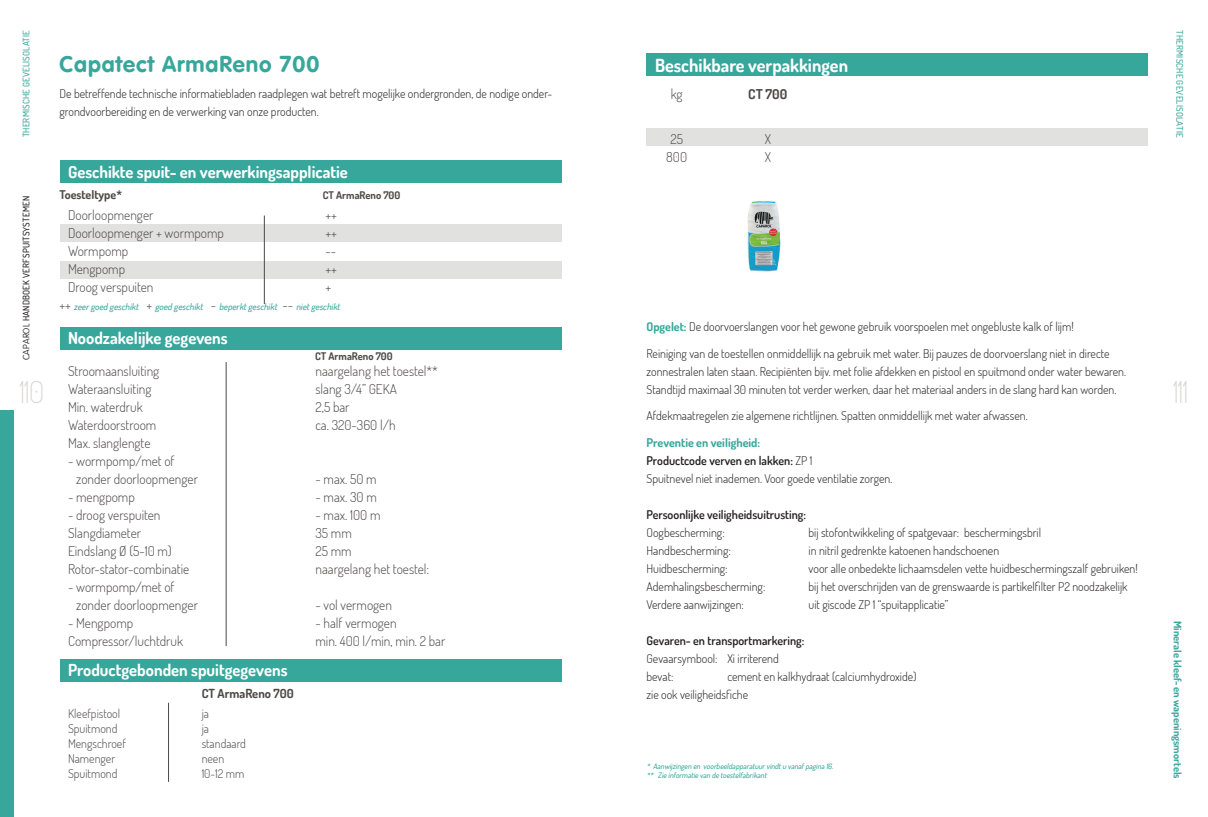
<style>
.page{position:relative;width:1208px;height:817px;background:#fff}
.page>*{position:absolute;margin:0;border:0;box-sizing:border-box;transform-origin:0 0}
.t1{font:200 30px "Dosis";letter-spacing:-.05em;color:#d9d7d2}
.t2{font:700 22.5px "VAG Rounded Black S Si";letter-spacing:.04em;color:#37a79c}
.t3{font:700 18px "Dosis";color:#fff}
.t4{font:700 16.5px "Dosis";color:#fff}
.t5{font:300 13.5px/18px "Dosis";color:#4d4948}
.t6{font:700 13.5px "Dosis";color:#4d4948}
.t7{font:700 12.45px "Dosis";color:#4d4948}
.t8{font:300 12px/18px "Dosis";color:#231f20}
.t9{font:300 12px/15px "Dosis";color:#4d4948}
.t10{font:600 12px "Dosis";color:#231f20}
.t11{font:700 12px "Dosis";color:#4d4948}
.t12{font:700 10.5px "Dosis";color:#37a79c}
.t13{font:700 10.5px "Dosis";color:#4d4948}
.t14{font:italic 500 9px "Dosis";color:#37a79c}
.t15{font:500 9px "Dosis";letter-spacing:.02em;color:#37a79c}
.t16{font:500 9px "Dosis";letter-spacing:.02em;color:#231f20}
.t17{font:italic 500 7.5px/9px "Dosis";color:#37a79c}
.s1{font-family:"VAG Rounded Light S Si";font-weight:100}
.s2{font-weight:300;font-style:normal;font-size:13.5px;color:#4d4948}
.s3{font-weight:700;color:#37a79c}
.s4{font-weight:600}
</style>
<div class="page">
<div style="left:0;top:410px;width:14px;height:406px;background:#37a79c"></div>
<div style="left:60px;top:261px;width:501px;height:18px;background:#e1e1e0"></div>
<div style="left:60px;top:224px;width:501px;height:18px;background:#e1e1e0"></div>
<div style="left:60px;top:159px;width:501px;height:23px;background:#37a79c"></div>
<div style="left:60px;top:326px;width:501px;height:23px;background:#37a79c"></div>
<div style="left:60px;top:658px;width:501px;height:23px;background:#37a79c"></div>
<hr style="left:264px;top:215px;width:1px;height:89px;background:#4d4948">
<hr style="left:226px;top:362px;width:1px;height:284px;background:#4d4948">
<hr style="left:168px;top:702px;width:1px;height:79px;background:#4d4948">
<div style="left:646px;top:53px;width:502px;height:23px;background:#37a79c"></div>
<div style="left:646px;top:128px;width:502px;height:18px;background:#e1e1e0"></div>
<img style="left:747px;top:200px;width:34px;height:72px">
<p class="t15" style="left:20px;top:137px;width:109px;rotate:-90deg">THERMISCHE GEVELISOLATIE</p>
<p class="t15" style="left:1185px;top:30px;width:109px;rotate:90deg">THERMISCHE GEVELISOLATIE</p>
<h2 class="t2" style="left:60px;top:51px;width:261px">Capatect ArmaReno 700</h2>
<p class="t8" style="left:60px;top:85px;width:494px">De betreffende technische informatiebladen raadplegen wat betreft mogelijke ondergronden, de nodige onder&shy;grondvoorbereiding en de verwerking van onze producten.</p>
<h3 class="t3" style="left:655px;top:53px;width:194px">Beschikbare verpakkingen</h3>
<p class="t5" style="left:670px;top:85px;width:13px">kg</p>
<p class="t5" style="left:666px;top:129px;width:22px;text-align:center">25<br>800</p>
<p class="t6" style="left:748px;top:86px;width:41px">CT 700</p>
<p class="t5" style="left:764px;top:129px;width:8px">X<br>X</p>
<h3 class="t4" style="left:68px;top:161px;width:281px">Geschikte spuit- en verwerkingsapplicatie</h3>
<p class="t11" style="left:60px;top:187px;width:64px">Toesteltype*</p>
<p class="t13" style="left:323px;top:188px;width:79px">CT ArmaReno 700</p>
<p class="t16" style="left:20px;top:360px;width:165px;rotate:-90deg"><span class="s1">CAPAROL</span> HANDBOEK VERFSPUITSYSTEMEN</p>
<h1 class="t1" style="left:19px;top:372px;width:27px">110</h1>
<h1 class="t1" style="left:1172px;top:372px;width:17px">111</h1>
<p class="t5" style="left:68px;top:205px;width:157px">Doorloopmenger<br>Doorloopmenger + wormpomp<br>Wormpomp<br>Mengpomp<br>Droog verspuiten</p>
<p class="t5" style="left:325px;top:205px;width:13px;text-align:justify">++ ++ -- ++ +</p>
<p class="t14" style="left:60px;top:300px;width:284px"><span class="s2">+ +</span> zeergoed geschikt <span class="s2">+</span> goed geschikt <span class="s2">-</span> beperktgeschikt <span class="s2">- -</span> nietgeschikt</p>
<p class="t8" style="left:646px;top:317px;width:429px"><span class="s3">Opgelet:</span> De doorvoerslangen voor het gewone gebruik voorspoelen met ongebluste kalk of lijm!</p>
<p class="t8" style="left:646px;top:344px;width:481px">Reiniging van de toestellen onmiddellijk na gebruik met water. Bij pauzes de doorvoerslang niet in directe zonnestralen laten staan. Recipiënten bijv. met folie afdekken en pistool en spuitmond onder water bewaren.<br>Standtijd maximaal 30 minuten tot verder werken, daar het materiaal anders in de slang hard kan worden.</p>
<p class="t8" style="left:646px;top:406px;width:383px">Afdekmaatregelen zie algemene richtlijnen. Spatten onmiddellijk met water afwassen.</p>
<p class="t8" style="left:646px;top:433px;width:247px"><span class="s3">Preventie en veiligheid:<br></span><span class="s4">Productcode verven en lakken:</span> ZP 1<br>Spuitnevel niet inademen. Voor goede ventilatie zorgen.</p>
<p class="t10" style="left:646px;top:506px;width:161px">Persoonlijke veiligheidsuitrusting:</p>
<p class="t8" style="left:646px;top:523px;width:80px">Oogbescherming:</p>
<p class="t8" style="left:808px;top:523px;width:234px">bij stofontwikkeling of spatgevaar: beschermingsbril</p>
<p class="t8" style="left:646px;top:541px;width:86px">Handbescherming:</p>
<p class="t8" style="left:808px;top:541px;width:192px">in nitril gedrenkte katoenen handschoenen</p>
<p class="t8" style="left:646px;top:559px;width:83px">Huidbescherming:</p>
<p class="t8" style="left:808px;top:559px;width:331px">voor alle onbedekte lichaamsdelen vette huidbeschermingszalf gebruiken!</p>
<p class="t8" style="left:646px;top:577px;width:120px">Ademhalingsbescherming:</p>
<p class="t8" style="left:808px;top:577px;width:320px">bij het overschrijden van de grenswaarde is partikelfilter P2 noodzakelijk</p>
<p class="t8" style="left:646px;top:595px;width:99px">Verdere aanwijzingen:</p>
<p class="t8" style="left:808px;top:595px;width:141px">uit giscode ZP 1 “spuitapplicatie”</p>
<p class="t10" style="left:646px;top:632px;width:159px">Gevaren- en transportmarkering:</p>
<p class="t8" style="left:646px;top:649px;width:134px">Gevaarsymbool: Xi irriterend bevat:</p>
<h3 class="t4" style="left:68px;top:327px;width:161px">Noodzakelijke gegevens</h3>
<p class="t13" style="left:315px;top:349px;width:79px">CT ArmaReno 700</p>
<p class="t5" style="left:68px;top:361px;width:93px">Stroomaansluiting<br>Wateraansluiting<br>Min. waterdruk<br>Waterdoorstroom<br>Max. slanglengte</p>
<p class="t5" style="left:76px;top:451px;width:123px;text-indent:-8px">- wormpomp/met of zonder doorloopmenger</p>
<p class="t5" style="left:68px;top:487px;width:68px">- mengpomp</p>
<p class="t5" style="left:68px;top:505px;width:123px">- droog verspuiten<br>Slangdiameter<br>Eindslang Ø (5-10 m)<br>Rotor-stator-combinatie</p>
<p class="t5" style="left:76px;top:577px;width:123px;text-indent:-8px">- wormpomp/met of zonder doorloopmenger</p>
<p class="t5" style="left:68px;top:613px;width:117px">- Mengpomp<br>Compressor/luchtdruk</p>
<p class="t5" style="left:315px;top:361px;width:124px">naargelang het toestel** slang 3/4” GEKA<br>2,5 bar<br>ca. 320-360 l/h</p>
<p class="t5" style="left:315px;top:469px;width:63px">- max. 50 m</p>
<p class="t5" style="left:315px;top:487px;width:63px">- max. 30 m</p>
<p class="t5" style="left:315px;top:505px;width:115px">- max. 100 m<br>35 mm<br>25 mm<br>naargelang het toestel:</p>
<p class="t5" style="left:315px;top:595px;width:78px">- vol vermogen</p>
<p class="t5" style="left:315px;top:613px;width:131px">- half vermogen<br>min. 400 l/min, min. 2 bar</p>
<p class="t12" style="left:1184px;top:620px;width:159px;rotate:90deg">Minerale kleef- en wapeningsmortels</p>
<h3 class="t4" style="left:68px;top:658px;width:221px">Productgebonden spuitgegevens</h3>
<p class="t8" style="left:646px;top:667px;width:272px;text-indent:81px">cement en kalkhydraat (calciumhydroxide) zie ook veiligheidsfiche</p>
<p class="t7" style="left:202px;top:684px;width:94px">CT ArmaReno 700</p>
<p class="t9" style="left:68px;top:705px;width:59px">Kleefpistool<br>Spuitmond<br>Mengschroef<br>Namenger<br>Spuitmond</p>
<p class="t9" style="left:202px;top:706px;width:46px">ja<br>ja standaard neen<br>10-12 mm</p>
<p class="t17" style="left:647px;top:761px;width:189px">* Aanwijzingen en voorbeeldapparatuurvindtu vanafpagina 16. ** Zie informatie van de toestelfabrikant</p>
</div>
